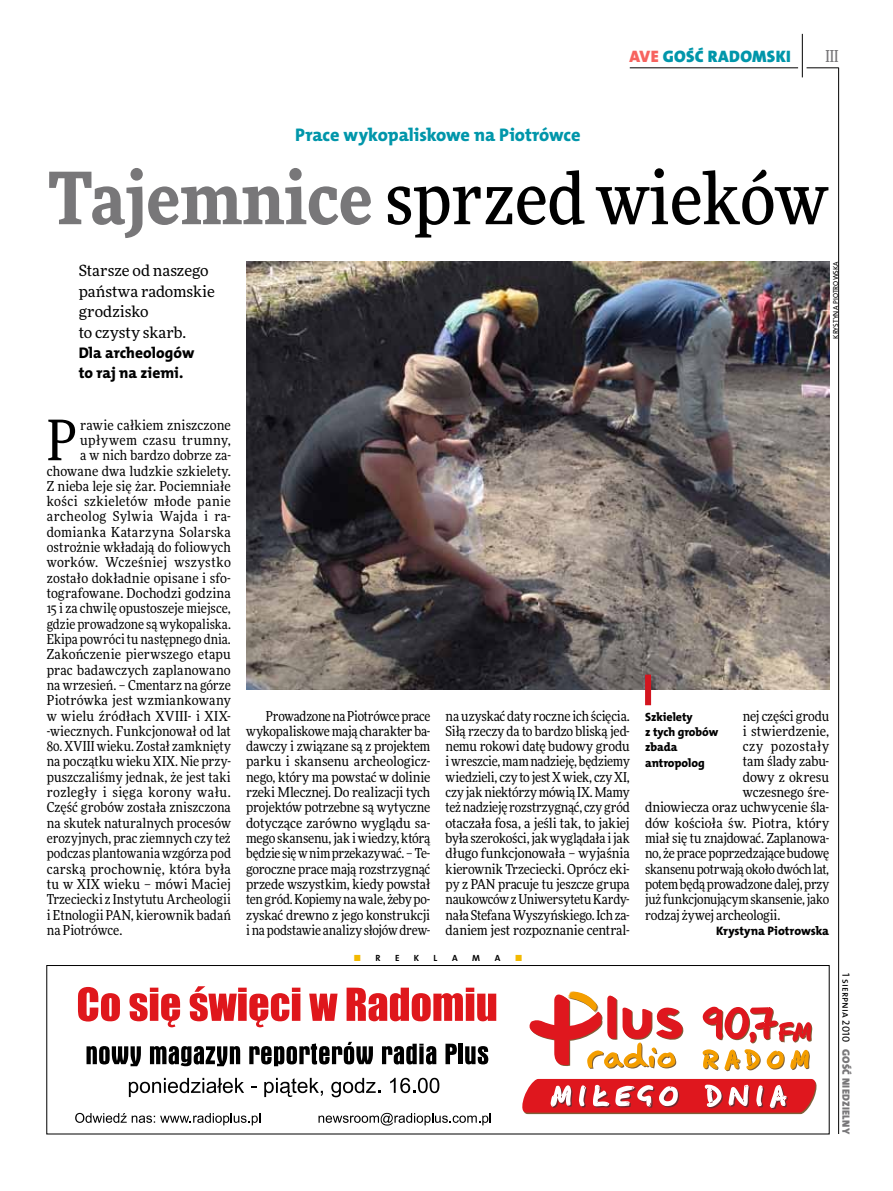
<style>
.page{position:relative;width:893px;height:1191px;background:#fff}
.page>*{position:absolute;margin:0;border:0;box-sizing:border-box;transform-origin:0 0}
.t1{font:500 72px "Freeday Narrow";color:#000}
.t2{font:55.95px "Freeday Narrow News";color:#000}
.t3{font:18.3px "The Mix HP8 Ex Bld";letter-spacing:-.005em;color:#0096aa}
.t4{font:16.65px "The Mix HP9 Blk";letter-spacing:.02em;color:#0096aa}
.t5{font:500 16.5px "Freeday Narrow";color:#787779;scale:.9 1}
.t6{font:15.45px/20.4px "Freeday News";color:#000}
.t7{font:15.45px/20.4px "The Mix HP8 Ex Bld";color:#000}
.t8{font:13.65px/15.3px "Freeday Narrow News";color:#000;text-align:justify}
.t9{font:13.65px "Freeday Narrow News";letter-spacing:-.02em;color:#000}
.t10{font:13.65px "Freeday Narrow News";letter-spacing:.03em;color:#000}
.t11{font:12.3px "The Mix HP8 Ex Bld";letter-spacing:-.005em;color:#000}
.t12{font:12px/15.3px "The Mix HP8 Ex Bld";letter-spacing:-.005em;color:#000}
.t13{font:10.5px "The Mix HP9 Blk";letter-spacing:.025em;color:#787779}
.t14{font:10.5px "The Mix HP5 Plain";color:#000}
.t15{font:9px "The Mix HP7 Bld";color:#000}
.t16{font:9px "The Mix HP7 Bld";color:#f3b900}
.t17{font:7.2px "The Mix HP5 Plain";letter-spacing:.005em;color:#000}
.s1{color:#f7635f}
.s2{font-weight:900;color:#787779}
.s3{color:#000}
</style>
<div class="page">
<hr style="left:806px;top:68px;width:33px;height:1px;background:#000">
<hr style="left:630px;top:68px;width:168px;height:1px;background:#000">
<hr style="left:838px;top:68px;width:1px;height:1066px;background:#000">
<hr style="left:802px;top:34px;width:1px;height:43px;background:#000">
<svg style="left:77px;top:986px;width:736px;height:140px"></svg>
<svg style="left:75px;top:1112px;width:185px;height:13px"></svg>
<svg style="left:318px;top:1112px;width:173px;height:13px"></svg>
<svg style="left:703px;top:1006px;width:109px;height:37px"></svg>
<svg style="left:703px;top:1049px;width:58px;height:22px"></svg>
<svg style="left:767px;top:1049px;width:43px;height:21px"></svg>
<svg style="left:520px;top:1079px;width:297px;height:35px"></svg>
<svg style="left:529px;top:991px;width:155px;height:77px"></svg>
<div style="left:47px;top:965px;width:782px;height:169px;border:1px solid #000"></div>
<img style="left:246px;top:261px;width:583px;height:429px">
<div style="left:645px;top:674px;width:6px;height:31px;background:#d3151f"></div>
<p class="t4" style="left:629px;top:46px;width:163px"><span class="s1">AVE</span> GOŚĆ RADOMSKI</p>
<p class="t5" style="left:825px;top:46px;width:16px">III</p>
<h3 class="t3" style="left:295px;top:123px;width:287px">Prace wykopaliskowe na Piotrówce</h3>
<h1 class="t1" style="left:48px;top:154px;width:781px"><span class="s2">Tajemnice</span> sprzed wieków</h1>
<p class="t6" style="left:79px;top:260px;width:138px">Starsze od naszego państwa radomskie grodzisko<br>to czysty skarb.</p>
<p class="t7" style="left:79px;top:343px;width:117px">Dla archeologów to raj na ziemi.</p>
<p class="t17" style="left:831px;top:339px;width:79px;rotate:-90deg">Krystyna Piotrowska</p>
<p class="t8" style="left:47px;top:417px;width:186px;text-align:right">rawie całkiem zniszczone upływem czasu trumny,<br>a w nich bardzo dobrze za&shy;chowane dwa ludzkie szkielety.<br>Z nieba leje się żar. Pociemniałe kości szkieletów młode panie archeolog Sylwia Wajda i ra&shy;domianka Katarzyna Solarska ostrożnie wkładają do foliowych worków. Wcześniej wszystko zostało dokładnie opisane i sfo&shy;tografowane. Dochodzi godzina<br>15 i za chwilę opustoszeje miejsce, gdzie prowadzone są wykopaliska.<br>Ekipa powróci tu następnego dnia.<br>Zakończenie pierwszego etapu prac badawczych zaplanowano na wrzesień. – Cmentarz na górze<br>Piotrówka jest wzmiankowany w wielu źródłach XVIII- i XIX--wiecznych. Funkcjonował od lat</p>
<p class="t8" style="left:47px;top:738px;width:186px">80. XVIII wieku. Został zamknięty na początku wieku XIX. Nie przy&shy;puszczaliśmy jednak, że jest taki rozległy i sięga korony wału.<br>Część grobów została zniszczona na skutek naturalnych procesów erozyjnych, prac ziemnych czy też podczas plantowania wzgórza pod carską prochownię, która była tu w XIX wieku – mówi Maciej Trzeciecki z Instytutu Archeologii i Etnologii PAN, kierownik badań na Piotrówce.</p>
<h2 class="t2" style="left:47px;top:406px;width:32px">P</h2>
<p class="t8" style="left:246px;top:708px;width:186px;text-indent:20px">Prowadzone na Piotrówce prace wykopaliskowe mają charakter ba&shy;dawczy i związane są z projektem parku i skansenu archeologicz&shy;nego, który ma powstać w dolinie rzeki Mlecznej. Do realizacji tych projektów potrzebne są wytyczne dotyczące zarówno wyglądu sa&shy;mego skansenu, jak i wiedzy, którą będzie się w nim przekazywać. – Te&shy;goroczne prace mają rozstrzygnąć przede wszystkim, kiedy powstał ten gród. Kopiemy na wale, żeby po&shy;zyskać drewno z jego konstrukcji i na podstawie analizy słojów drew-</p>
<p class="t8" style="left:446px;top:708px;width:186px">na uzyskać daty roczne ich ścięcia.<br>Siłą rzeczy da to bardzo bliską jed&shy;nemu rokowi datę budowy grodu i wreszcie, mam nadzieję, będziemy wiedzieli, czy to jest X wiek, czy XI, czy jak niektórzy mówią IX. Mamy też nadzieję rozstrzygnąć, czy gród otaczała fosa, a jeśli tak, to jakiej była szerokości, jak wyglądała i jak długo funkcjonowała – wyjaśnia kierownik Trzeciecki. Oprócz eki&shy;py z PAN pracuje tu jeszcze grupa naukowców z Uniwersytetu Kardy&shy;nała Stefana Wyszyńskiego. Ich za&shy;daniem jest rozpoznanie central-</p>
<p class="t8" style="left:743px;top:708px;width:88px">nej części grodu</p>
<p class="t12" style="left:645px;top:709px;width:75px">Szkielety<br>z tych grobów zbada antropolog</p>
<p class="t8" style="left:743px;top:723px;width:88px">i stwierdzenie,</p>
<p class="t10" style="left:743px;top:738px;width:88px">czy pozostały</p>
<p class="t8" style="left:743px;top:754px;width:88px">tam ślady zabu-</p>
<p class="t8" style="left:743px;top:769px;width:88px">dowy z okresu</p>
<p class="t8" style="left:743px;top:784px;width:88px">wczesnego śre-</p>
<p class="t8" style="left:645px;top:799px;width:186px">dniowiecza oraz uchwycenie śla-</p>
<p class="t8" style="left:645px;top:815px;width:186px">dów kościoła św. Piotra, który</p>
<p class="t8" style="left:645px;top:830px;width:186px">miał się tu znajdować. Zaplanowa-</p>
<p class="t9" style="left:645px;top:845px;width:186px">no, że prace poprzedzające budowę</p>
<p class="t9" style="left:645px;top:860px;width:186px">skansenu potrwają około dwóch lat,</p>
<p class="t9" style="left:645px;top:875px;width:186px">potem będą prowadzone dalej, przy</p>
<p class="t8" style="left:645px;top:891px;width:186px">już funkcjonującym skansenie, jako</p>
<p class="t8" style="left:645px;top:907px;width:137px">rodzaj żywej archeologii.</p>
<p class="t11" style="left:716px;top:923px;width:115px">Krystyna Piotrowska</p>
<p class="t16" style="left:353px;top:952px;width:28px">■ <span class="s3">R</span></p>
<p class="t15" style="left:395px;top:952px;width:6px">E</p>
<p class="t15" style="left:414px;top:952px;width:7px">K</p>
<p class="t15" style="left:434px;top:952px;width:5px">L</p>
<p class="t15" style="left:452px;top:952px;width:18px">AMA</p>
<p class="t16" style="left:515px;top:952px;width:9px">■</p>
<p class="t14" style="left:853px;top:973px;width:71px;rotate:90deg">1 sierpnia 2010</p>
<p class="t13" style="left:853px;top:1049px;width:86px;rotate:90deg">GOŚĆ NIEDZIELNY</p>
</div>
